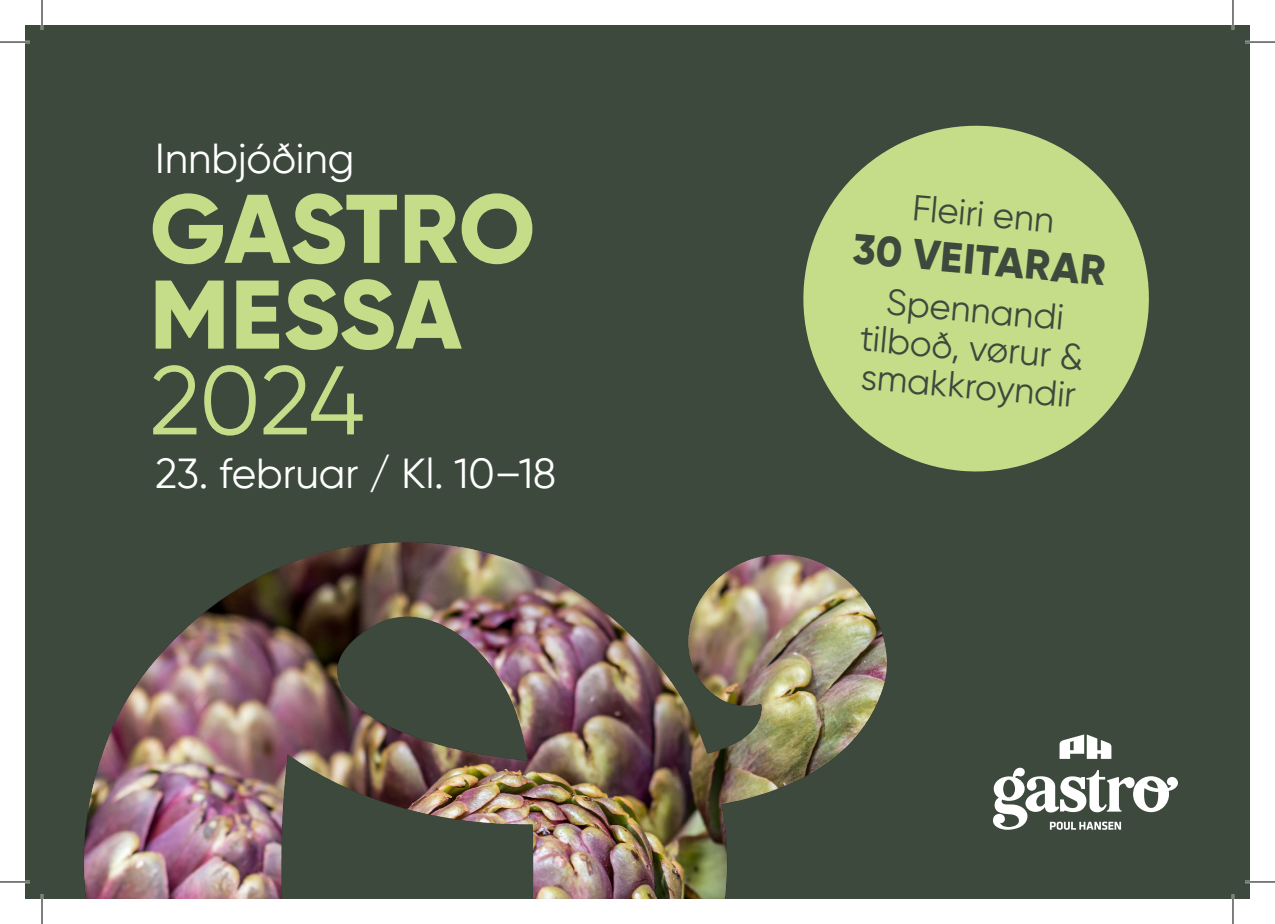
<style>
.page{position:relative;width:1275px;height:924px;background:#fff}
.page>*{position:absolute;margin:0;border:0;box-sizing:border-box;transform-origin:0 0}
.t1{font:800 97.2px "Gilroy";color:#c5dd88}
.t2{font:97.2px "Gilroy";color:#c5dd88}
.t3{font:41.8px "Gilroy";letter-spacing:-.005em;color:#fff}
.t4{font:800 41.8px "Gilroy";color:#3c493c}
.t5{font:36px/38px "Gilroy";color:#3c493c;text-align:center}
</style>
<div class="page">
<div style="left:25px;top:25px;width:1225px;height:873px;background:#3c493c"></div>
<img style="left:84px;top:542px;width:803px;height:356px">
<svg style="left:803px;top:125px;width:346px;height:347px;fill:#c5dd88"></svg>
<svg style="left:1059px;top:734px;width:52px;height:24px"></svg>
<svg style="left:993px;top:767px;width:185px;height:62px"></svg>
<hr style="left:0;top:41px;width:30px;height:2px;background:#fff">
<hr style="left:1245px;top:41px;width:30px;height:2px;background:#fff">
<hr style="left:0;top:880px;width:30px;height:2px;background:#fff">
<hr style="left:1245px;top:880px;width:30px;height:2px;background:#fff">
<hr style="left:41px;top:0;width:2px;height:30px;background:#fff">
<hr style="left:41px;top:893px;width:2px;height:30px;background:#fff">
<hr style="left:1231px;top:0;width:3px;height:30px;background:#fff">
<hr style="left:1231px;top:893px;width:3px;height:30px;background:#fff">
<hr style="left:0;top:42px;width:30px;height:1px;background:#000">
<hr style="left:1245px;top:42px;width:30px;height:1px;background:#000">
<hr style="left:0;top:881px;width:30px;height:1px;background:#000">
<hr style="left:1245px;top:881px;width:30px;height:1px;background:#000">
<hr style="left:42px;top:0;width:1px;height:30px;background:#000">
<hr style="left:42px;top:893px;width:1px;height:30px;background:#000">
<hr style="left:1232px;top:0;width:1px;height:30px;background:#000">
<hr style="left:1232px;top:893px;width:1px;height:30px;background:#000">
<p class="t3" style="left:155px;top:132px;width:200px">Innbjóðing</p>
<p class="t1" style="left:150px;top:167px;width:387px">GASTRO</p>
<p class="t1" style="left:150px;top:253px;width:313px">MESSA</p>
<p class="t2" style="left:149px;top:341px;width:217px">2024</p>
<p class="t3" style="left:155px;top:447px;width:402px">23. februar / Kl. 10–18</p>
<p class="t5" style="left:914px;top:188px;width:144px;rotate:5deg">Fleiri enn</p>
<p class="t4" style="left:855px;top:222px;width:255px;rotate:5deg">30 VEITARAR</p>
<p class="t5" style="left:865px;top:280px;width:226px;rotate:5deg">Spennandi tilboð, vørur &amp; smakkroyndir</p>
</div>
